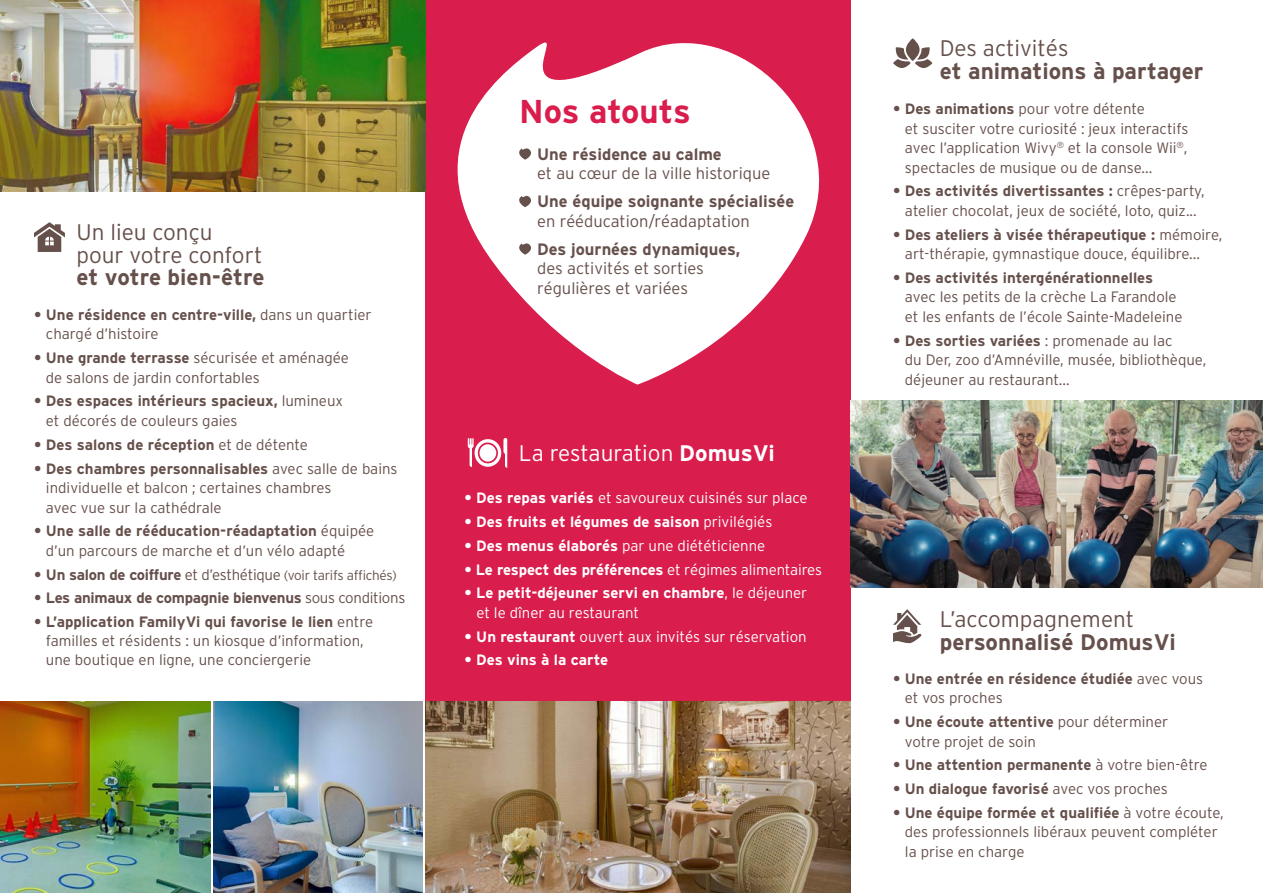
<style>
.page{position:relative;width:1263px;height:893px;background:#fff}
.page>*{position:absolute;margin:0;border:0;box-sizing:border-box;transform-origin:0 0}
.t1{font:700 33px "Interstate";color:#d91d4d}
.t2{font:700 22.5px "Interstate";color:#66504b}
.t3{font:300 22.5px "Interstate";color:#66504b}
.t4{font:300 22.5px "Interstate";color:#fff}
.t5{font:300 16.5px/19.5px "Interstate";color:#66504b}
.t6{font:700 16.5px/19.5px "Interstate";color:#66504b}
.t7{font:300 15px/19.5px "Interstate";color:#66504b}
.t8{font:300 15px/19.5px "Interstate";color:#fff}
.t9{font:700 15px/19.5px "Interstate";color:#66504b}
.t10{font:700 15px "Interstate";letter-spacing:-.01em;color:#fff}
.t11{font:700 15px "Interstate";letter-spacing:-.02em;color:#66504b}
.t12{font:300 13.5px "Interstate";letter-spacing:-.02em;color:#66504b}
.s1{font-weight:700}
.s2{font-weight:300}
.s3{font-weight:700;font-size:15px}
.s4{font-size:15px}
</style>
<div class="page">
<svg style="left:893px;top:47px;width:39px;height:21px"></svg>
<svg style="left:906px;top:38px;width:13px;height:23px"></svg>
<svg style="left:893px;top:609px;width:29px;height:34px"></svg>
<div style="left:425px;top:0;width:425px;height:702px;background:#d91d4d"></div>
<img style="left:425px;top:702px;width:425px;height:191px">
<img style="left:0;top:0;width:425px;height:191px">
<img style="left:0;top:702px;width:210px;height:191px">
<svg style="left:409px;top:8px;width:442px;height:377px;fill:#fff"></svg>
<svg style="left:517px;top:147px;width:15px;height:13px"></svg>
<svg style="left:517px;top:195px;width:15px;height:12px"></svg>
<svg style="left:517px;top:242px;width:15px;height:13px"></svg>
<svg style="left:34px;top:222px;width:31px;height:30px"></svg>
<svg style="left:468px;top:438px;width:39px;height:30px"></svg>
<div style="left:479px;top:444px;width:17px;height:18px;background:#fff;border-radius:50%"></div>
<img style="left:850px;top:401px;width:413px;height:187px">
<img style="left:214px;top:702px;width:208px;height:191px">
<p class="t3" style="left:77px;top:219px;width:138px">Un lieu conçu</p>
<p class="t3" style="left:77px;top:241px;width:187px">pour votre confort</p>
<p class="t2" style="left:77px;top:264px;width:189px">et votre bien-être</p>
<p class="t7" style="left:46px;top:305px;width:327px;text-indent:-12px"><span class="s1">• Une résidence en centre-ville,</span> dans un quartier chargé d’histoire</p>
<p class="t7" style="left:46px;top:348px;width:305px;text-indent:-12px"><span class="s1">• Une grande terrasse</span> sécurisée et aménagée de salons de jardin confortables</p>
<p class="t7" style="left:46px;top:391px;width:299px;text-indent:-12px"><span class="s1">• Des espaces intérieurs spacieux,</span> lumineux et décorés de couleurs gaies</p>
<p class="t9" style="left:34px;top:435px;width:275px">• Des salons de réception <span class="s2">et de détente</span></p>
<p class="t7" style="left:46px;top:458px;width:353px;text-indent:-12px"><span class="s1">• Des chambres personnalisables</span> avec salle de bains individuelle et balcon ; certaines chambres<br>avec vue sur la cathédrale</p>
<p class="t7" style="left:46px;top:521px;width:330px;text-indent:-12px"><span class="s1">• Une salle de rééducation-réadaptation</span> équipée d’un parcours de marche et d’un vélo adapté</p>
<p class="t12" style="left:34px;top:567px;width:364px"><span class="s3">• Un salon de coiffure</span> <span class="s4">et d’esthétique</span> (voir tarifs affichés)</p>
<p class="t11" style="left:34px;top:589px;width:373px">• Les animaux de compagnie bienvenus <span class="s2">sous conditions</span></p>
<p class="t7" style="left:46px;top:612px;width:329px;text-indent:-12px"><span class="s1">• L’application FamilyVi qui favorise le lien</span> entre familles et résidents : un kiosque d’information, une boutique en ligne, une conciergerie</p>
<p class="t1" style="left:519px;top:91px;width:173px">Nos atouts</p>
<p class="t5" style="left:537px;top:144px;width:235px"><span class="s1">Une résidence au calme<br></span>et au cœur de la ville historique</p>
<p class="t6" style="left:537px;top:191px;width:259px">Une équipe soignante spécialisée <span class="s2">en rééducation/réadaptation</span></p>
<p class="t5" style="left:537px;top:239px;width:205px"><span class="s1">Des journées dynamiques, </span>des activités et sorties régulières et variées</p>
<p class="t4" style="left:519px;top:440px;width:258px">La restauration <span class="s1">DomusVi</span></p>
<p class="t8" style="left:465px;top:488px;width:345px"><span class="s1">• Des repas variés</span> et savoureux cuisinés sur place</p>
<p class="t10" style="left:465px;top:513px;width:309px">• Des fruits et légumes de saison <span class="s2">privilégiés</span></p>
<p class="t8" style="left:465px;top:536px;width:302px"><span class="s1">• Des menus élaborés</span> par une diététicienne</p>
<p class="t10" style="left:465px;top:560px;width:359px">• Le respect des préférences <span class="s2">et régimes alimentaires</span></p>
<p class="t8" style="left:476px;top:583px;width:332px;text-indent:-12px"><span class="s1">• Le petit-déjeuner servi en chambre</span>, le déjeuner et le dîner au restaurant</p>
<p class="t8" style="left:465px;top:626px;width:344px"><span class="s1">• Un restaurant</span> ouvert aux invités sur réservation</p>
<p class="t10" style="left:465px;top:651px;width:145px">• Des vins à la carte</p>
<p class="t3" style="left:940px;top:35px;width:130px">Des activités</p>
<p class="t2" style="left:940px;top:57px;width:265px">et animations à partager</p>
<p class="t7" style="left:905px;top:99px;width:285px;text-indent:-12px"><span class="s1">• Des animations</span> pour votre détente<br>et susciter votre curiosité : jeux interactifs avec l’application Wivy<sup>®</sup> et la console Wii<sup>®</sup>, spectacles de musique ou de danse...</p>
<p class="t7" style="left:893px;top:181px;width:313px;text-align:center"><span class="s1">• Des activités divertissantes :</span> crêpes-party, atelier chocolat, jeux de société, loto, quiz...</p>
<p class="t7" style="left:905px;top:224px;width:319px;text-indent:-12px"><span class="s1">• Des ateliers à visée thérapeutique :</span> mémoire, art-thérapie, gymnastique douce, équilibre...</p>
<p class="t7" style="left:905px;top:268px;width:279px;text-indent:-12px"><span class="s1">• Des activités intergénérationnelles </span>avec les petits de la crèche La Farandole et les enfants de l’école Sainte-Madeleine</p>
<p class="t7" style="left:905px;top:330px;width:303px;text-indent:-12px"><span class="s1">• Des sorties variées</span> : promenade au lac<br>du Der, zoo d’Amnéville, musée, bibliothèque, déjeuner au restaurant...</p>
<p class="t3" style="left:940px;top:605px;width:196px">L’accompagnement</p>
<p class="t2" style="left:940px;top:628px;width:237px">personnalisé DomusVi</p>
<p class="t9" style="left:905px;top:669px;width:300px;text-indent:-12px">• Une entrée en résidence étudiée <span class="s2">avec vous et vos proches</span></p>
<p class="t7" style="left:905px;top:712px;width:265px;text-indent:-12px"><span class="s1">• Une écoute attentive</span> pour déterminer votre projet de soin</p>
<p class="t9" style="left:893px;top:755px;width:316px">• Une attention permanente <span class="s2">à votre bien-être</span></p>
<p class="t9" style="left:893px;top:779px;width:276px">• Un dialogue favorisé <span class="s2">avec vos proches</span></p>
<p class="t7" style="left:905px;top:803px;width:320px;text-indent:-12px"><span class="s1">• Une équipe formée et qualifiée</span> à votre écoute, des professionnels libéraux peuvent compléter la prise en charge</p>
</div>
